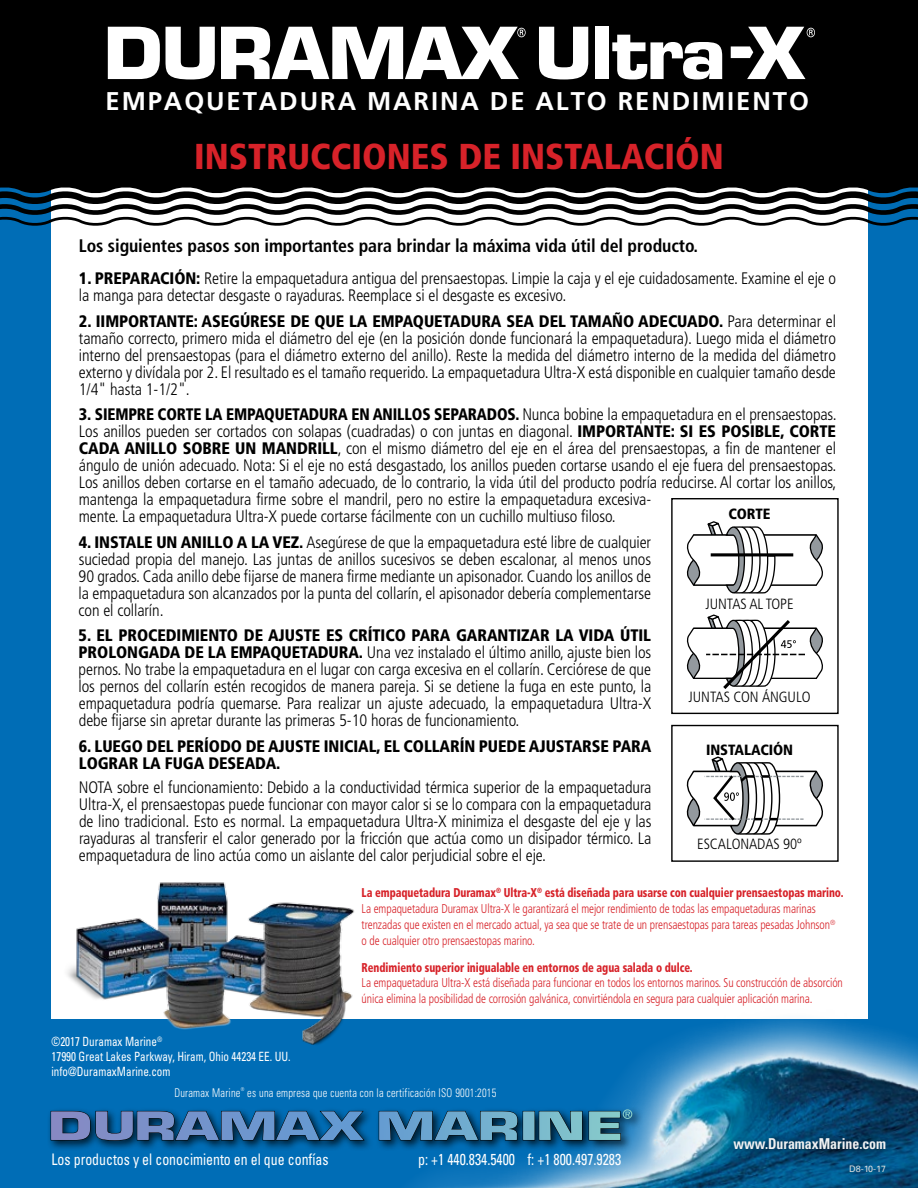
<style>
.page{position:relative;width:918px;height:1188px;background:#fff}
.page>*{position:absolute;margin:0;border:0;box-sizing:border-box;transform-origin:0 0}
.t1{font:900 condensed 36px "Frutiger";color:#d72229}
.t2{font:700 25.65px "Frutiger";letter-spacing:.075em;color:#fff}
.t3{font:700 condensed 18.15px "Frutiger";letter-spacing:-.005em;color:#000}
.t4{font:300 condensed 16.65px/17px "Frutiger";letter-spacing:-.005em;color:#000;text-align:justify}
.t5{font:900 condensed 16.65px/17px "Frutiger";letter-spacing:-.005em;color:#000}
.t6{font:condensed 15.9px "Univers";color:#fff;scale:.87 1}
.t7{font:700 condensed 15px "Univers";color:#f1f1f2;scale:.92 1}
.t8{font:300 condensed 14.85px "Frutiger";letter-spacing:-.005em;color:#000}
.t9{font:900 condensed 14.85px "Frutiger";letter-spacing:-.005em;color:#000}
.t10{font:300 condensed 12.75px/15.8px "Frutiger";letter-spacing:-.005em;color:#d72229;scale:.9 1}
.t11{font:condensed 12.75px/15px "Univers";color:#fff;scale:.87 1}
.t12{font:900 condensed 12.75px "Frutiger";letter-spacing:-.005em;color:#d72229;scale:.84 1}
.t13{font:300 condensed 12px "Univers";letter-spacing:.02em;color:#fff;scale:.87 1}
.t14{font:9px "Univers";color:#dcddde}
.t15{font:300 condensed 5.25px "Univers";color:#fff;scale:.87 1}
.s1{font-weight:900}
</style>
<div class="page">
<div style="left:0;top:11px;width:918px;height:1135px;background:#006db6"></div>
<div style="left:52px;top:0;width:816px;height:1083px;background:#fff"></div>
<svg style="left:0;top:194px;width:918px;height:35px"></svg>
<div style="left:0;top:0;width:918px;height:194px;background:#000"></div>
<svg style="left:108px;top:27px;width:52px;height:52px"></svg>
<svg style="left:166px;top:27px;width:49px;height:52px"></svg>
<svg style="left:221px;top:27px;width:305px;height:52px"></svg>
<svg style="left:539px;top:27px;width:49px;height:52px"></svg>
<div style="left:596px;top:27px;width:13px;height:52px;background:#fff"></div>
<svg style="left:612px;top:35px;width:110px;height:44px"></svg>
<svg style="left:731px;top:27px;width:84px;height:52px"></svg>
<svg style="left:686px;top:521px;width:137px;height:73px"></svg>
<hr style="left:711px;top:553px;width:82px;height:3px;background:#000">
<svg style="left:686px;top:614px;width:137px;height:75px"></svg>
<div style="left:671px;top:498px;width:168px;height:216px;border:1px solid #000"></div>
<svg style="left:686px;top:756px;width:137px;height:79px"></svg>
<div style="left:671px;top:725px;width:168px;height:137px;border:1px solid #000"></div>
<div style="left:0;top:1019px;width:918px;height:169px;background:#006db6"></div>
<img style="left:67px;top:882px;width:288px;height:148px">
<svg style="left:199px;top:1012px;width:156px;height:33px"></svg>
<img style="left:418px;top:1019px;width:500px;height:169px">
<div style="left:47px;top:1106px;width:596px;height:46px;background:#000;opacity:.75"></div>
<svg style="left:50px;top:1109px;width:582px;height:32px;background:#4076a2"></svg>
<div style="left:727px;top:1131px;width:167px;height:27px;background:#000;opacity:.55"></div>
<h2 class="t2" style="left:106px;top:86px;width:705px">EMPAQUETADURA MARINA DE ALTO RENDIMIENTO</h2>
<h1 class="t1" style="left:194px;top:134px;width:531px">INSTRUCCIONES DE INSTALACIÓN</h1>
<p class="t3" style="left:79px;top:235px;width:621px">Los siguientes pasos son importantes para brindar la máxima vida útil del producto.</p>
<p class="t4" style="left:79px;top:270px;width:759px"><span class="s1">1. PREPARACIÓN:</span> Retire la empaquetadura antigua del prensaestopas. Limpie la caja y el eje cuidadosamente. Examine el eje o la manga para detectar desgaste o rayaduras. Reemplace si el desgaste es excesivo.</p>
<p class="t4" style="left:79px;top:313px;width:759px"><span class="s1">2. IIMPORTANTE: ASEGÚRESE DE QUE LA EMPAQUETADURA SEA DEL TAMAÑO ADECUADO.</span> Para determinar el tamaño correcto, primero mida el diámetro del eje (en la posición donde funcionará la empaquetadura). Luego mida el diámetro interno del prensaestopas (para el diámetro externo del anillo). Reste la medida del diámetro interno de la medida del diámetro externo y divídala por 2. El resultado es el tamaño requerido. La empaquetadura Ultra-X está disponible en cualquier tamaño desde 1/4" hasta 1-1/2".</p>
<p class="t4" style="left:79px;top:406px;width:759px;text-align:left"><span class="s1">3. SIEMPRE CORTE LA EMPAQUETADURA EN ANILLOS SEPARADOS.</span> Nunca bobine la empaquetadura en el prensaestopas.<br>Los anillos pueden ser cortados con solapas (cuadradas) o con juntas en diagonal. <span class="s1">IMPORTANTE: SI ES POSIBLE, CORTE CADA ANILLO SOBRE UN MANDRILL</span>, con el mismo diámetro del eje en el área del prensaestopas, a fin de mantener el ángulo de unión adecuado. Nota: Si el eje no está desgastado, los anillos pueden cortarse usando el eje fuera del prensaestopas.<br>Los anillos deben cortarse en el tamaño adecuado, de lo contrario, la vida útil del producto podría reducirse. Al cortar los anillos, mantenga la empaquetadura firme sobre el mandril, pero no estire la empaquetadura excesiva-<br>mente. La empaquetadura Ultra-X puede cortarse fácilmente con un cuchillo multiuso filoso.</p>
<p class="t4" style="left:79px;top:534px;width:574px"><span class="s1">4. INSTALE UN ANILLO A LA VEZ.</span> Asegúrese de que la empaquetadura esté libre de cualquier suciedad propia del manejo. Las juntas de anillos sucesivos se deben escalonar, al menos unos 90 grados. Cada anillo debe fijarse de manera firme mediante un apisonador. Cuando los anillos de la empaquetadura son alcanzados por la punta del collarín, el apisonador debería complementarse con el collarín.</p>
<p class="t4" style="left:79px;top:627px;width:574px"><span class="s1">5. EL PROCEDIMIENTO DE AJUSTE ES CRÍTICO PARA GARANTIZAR LA VIDA ÚTIL PROLONGADA DE LA EMPAQUETADURA.</span> Una vez instalado el último anillo, ajuste bien los pernos. No trabe la empaquetadura en el lugar con carga excesiva en el collarín. Cerciórese de que los pernos del collarín estén recogidos de manera pareja. Si se detiene la fuga en este punto, la empaquetadura podría quemarse. Para realizar un ajuste adecuado, la empaquetadura Ultra-X debe fijarse sin apretar durante las primeras 5-10 horas de funcionamiento.</p>
<p class="t5" style="left:79px;top:738px;width:574px">6. LUEGO DEL PERÍODO DE AJUSTE INICIAL, EL COLLARÍN PUEDE AJUSTARSE PARA<br>LOGRAR LA FUGA DESEADA.</p>
<p class="t4" style="left:79px;top:779px;width:574px">NOTA sobre el funcionamiento: Debido a la conductividad térmica superior de la empaquetadura Ultra-X, el prensaestopas puede funcionar con mayor calor si se lo compara con la empaquetadura de lino tradicional. Esto es normal. La empaquetadura Ultra-X minimiza el desgaste del eje y las rayaduras al transferir el calor generado por la fricción que actúa como un disipador térmico. La empaquetadura de lino actúa como un aislante del calor perjudicial sobre el eje.</p>
<p class="t9" style="left:728px;top:505px;width:44px">CORTE</p>
<p class="t8" style="left:706px;top:595px;width:90px">JUNTAS AL TOPE</p>
<p class="t8" style="left:689px;top:688px;width:123px">JUNTAS CON ÁNGULO</p>
<p class="t9" style="left:706px;top:741px;width:88px">INSTALACIÓN</p>
<p class="t8" style="left:697px;top:836px;width:106px">ESCALONADAS 90º</p>
<p class="t11" style="left:52px;top:1034px;width:276px">©2017 Duramax Marine<sup>®<br></sup>17990 Great Lakes Parkway, Hiram, Ohio 44234 EE. UU. info@DuramaxMarine.com</p>
<p class="t10" style="left:362px;top:885px;width:537px"><span class="s1">La empaquetadura Duramax</span><sup>®</sup> <span class="s1">Ultra-X</span><sup>®</sup> <span class="s1">está diseñada para usarse con cualquier prensaestopas marino.<br></span>La empaquetadura Duramax Ultra-X le garantizará el mejor rendimiento de todas las empaquetaduras marinas trenzadas que existen en el mercado actual, ya sea que se trate de un prensaestopas para tareas pesadas Johnson<sup>® </sup>o de cualquier otro prensaestopas marino.</p>
<p class="t12" style="left:362px;top:960px;width:396px">Rendimiento superior inigualable en entornos de agua salada o dulce.</p>
<p class="t10" style="left:362px;top:975px;width:536px">La empaquetadura Ultra-X está diseñada para funcionar en todos los entornos marinos. Su construcción de absorción única elimina la posibilidad de corrosión galvánica, convirtiéndola en segura para cualquier aplicación marina.</p>
<p class="t13" style="left:174px;top:1085px;width:78px">Duramax Marine</p>
<p class="t15" style="left:241px;top:1086px;width:6px">®</p>
<p class="t13" style="left:247px;top:1085px;width:288px">es una empresa que cuenta con la certificación ISO 9001:2015</p>
<p class="t6" style="left:52px;top:1149px;width:320px">Los productos y el conocimiento en el que confías</p>
<p class="t6" style="left:418px;top:1149px;width:235px">p: +1 440.834.5400 f: +1 800.497.9283</p>
<p class="t7" style="left:733px;top:1135px;width:168px">www.DuramaxMarine.com</p>
<p class="t14" style="left:849px;top:1163px;width:38px">D8-10-17</p>
</div>
